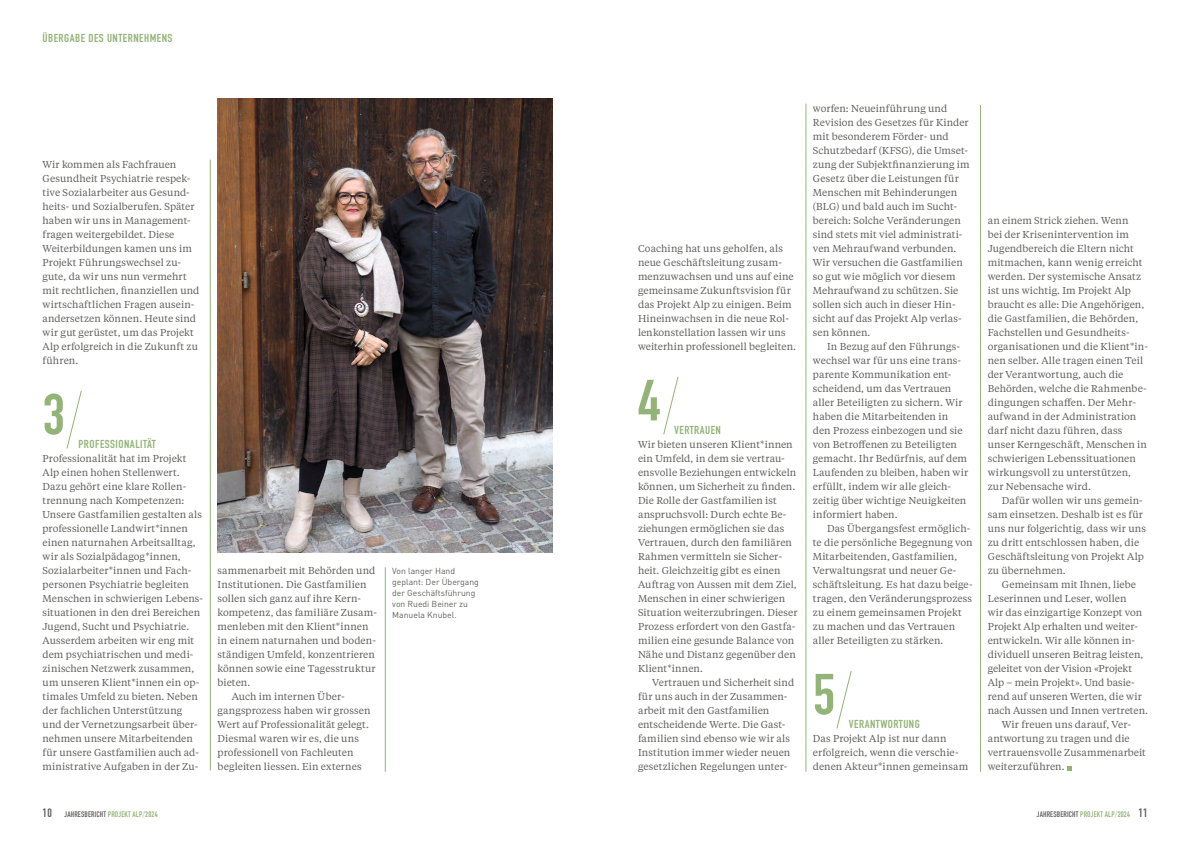
<style>
.page{position:relative;width:1191px;height:842px;background:#fff}
.page>*{position:absolute;margin:0;border:0;box-sizing:border-box;transform-origin:0 0}
.t1{font:700 57px "DIN Condensed";color:#93b378;scale:1.05 1}
.t2{font:700 11.4px "DIN Condensed";letter-spacing:.04em;color:#93b378;scale:1.05 1}
.t3{font:10px/14px "Tiempos Text";letter-spacing:.005em;color:#61625f}
.t4{font:8.6px/11px "DIN";color:#61625f}
.t5{font:700 8px "DIN Condensed";letter-spacing:.02em;color:#93b378}
.s1{font-size:12px;color:#61625f}
.s2{color:#61625f}
.s3{font-family:"DIN";font-weight:300}
</style>
<div class="page">
<img style="left:218px;top:98px;width:335px;height:455px">
<hr style="left:210px;top:160px;width:1px;height:610px;background:#93b378">
<svg style="left:1067px;top:766px;width:4px;height:4px"></svg>
<hr style="left:385px;top:567px;width:1px;height:205px;background:#93b378">
<hr style="left:805px;top:104px;width:1px;height:668px;background:#93b378">
<hr style="left:980px;top:105px;width:1px;height:667px;background:#93b378">
<svg style="left:67px;top:390px;width:15px;height:59px"></svg>
<svg style="left:663px;top:376px;width:15px;height:59px"></svg>
<svg style="left:836px;top:671px;width:15px;height:58px"></svg>
<p class="t2" style="left:43px;top:31px;width:125px">ÜBERGABE DES UNTERNEHMENS</p>
<p class="t3" style="left:43px;top:157px;width:158px">Wir kommen als Fachfrauen<br>Gesundheit Psychiatrie respek&shy;tive Sozialarbeiter aus Gesund&shy;heits- und Sozialberufen. Später haben wir uns in Management&shy;fragen weitergebildet. Diese<br>Weiterbildungen kamen uns im<br>Projekt Führungswechsel zu&shy;gute, da wir uns nun vermehrt mit rechtlichen, finanziellen und wirtschaftlichen Fragen ausein&shy;andersetzen können. Heute sind wir gut gerüstet, um das Projekt<br>Alp erfolgreich in die Zukunft zu führen.</p>
<h1 class="t1" style="left:43px;top:376px;width:23px">3</h1>
<p class="t2" style="left:79px;top:437px;width:75px">PROFESSIONALITÄT</p>
<p class="t3" style="left:43px;top:451px;width:162px">Professionalität hat im Projekt<br>Alp einen hohen Stellenwert.<br>Dazu gehört eine klare Rollen&shy;trennung nach Kompetenzen:<br>Unsere Gastfamilien gestalten als professionelle Landwirt*innen einen naturnahen Arbeitsalltag, wir als Sozialpädagog*innen,<br>Sozialarbeiter*innen und Fach&shy;personen Psychiatrie begleiten<br>Menschen in schwierigen Lebens&shy;situationen in den drei Bereichen<br>Jugend, Sucht und Psychiatrie.<br>Ausserdem arbeiten wir eng mit dem psychiatrischen und medi&shy;zinischen Netzwerk zusammen, um unseren Klient*innen ein op&shy;timales Umfeld zu bieten. Neben der fachlichen Unterstützung und der Vernetzungsarbeit über&shy;nehmen unsere Mitarbeitenden für unsere Gastfamilien auch ad&shy;ministrative Aufgaben in der Zu-</p>
<p class="t3" style="left:218px;top:563px;width:159px">sammenarbeit mit Behörden und</p>
<p class="t3" style="left:218px;top:577px;width:150px">Institutionen. Die Gastfamilien</p>
<p class="t3" style="left:218px;top:591px;width:145px">sollen sich ganz auf ihre Kern-</p>
<p class="t3" style="left:218px;top:605px;width:161px">kompetenz, das familiäre Zusam-</p>
<p class="t3" style="left:218px;top:619px;width:152px">menleben mit den Klient*innen</p>
<p class="t3" style="left:218px;top:633px;width:160px">in einem naturnahen und boden-</p>
<p class="t3" style="left:218px;top:647px;width:159px">ständigen Umfeld, konzentrieren</p>
<p class="t3" style="left:218px;top:661px;width:159px">können sowie eine Tagesstruktur</p>
<p class="t3" style="left:218px;top:675px;width:34px">bieten.</p>
<p class="t3" style="left:232px;top:689px;width:114px">Auch im internen Über-</p>
<p class="t3" style="left:218px;top:703px;width:154px">gangsprozess haben wir grossen</p>
<p class="t3" style="left:218px;top:717px;width:153px">Wert auf Professionalität gelegt.</p>
<p class="t3" style="left:218px;top:731px;width:143px">Diesmal waren wir es, die uns</p>
<p class="t3" style="left:218px;top:745px;width:137px">professionell von Fachleuten</p>
<p class="t3" style="left:218px;top:759px;width:145px">begleiten liessen. Ein externes</p>
<p class="t4" style="left:392px;top:565px;width:88px">Von langer Hand geplant: Der Übergang der Geschäftsführung von Ruedi Beiner zu<br>Manuela Knubel.</p>
<p class="t3" style="left:638px;top:241px;width:159px">Coaching hat uns geholfen, als neue Geschäftsleitung zusam&shy;menzuwachsen und uns auf eine gemeinsame Zukunftsvision für das Projekt Alp zu einigen. Beim<br>Hineinwachsen in die neue Rol&shy;lenkonstellation lassen wir uns weiterhin professionell begleiten.</p>
<h1 class="t1" style="left:638px;top:362px;width:23px">4</h1>
<p class="t2" style="left:674px;top:423px;width:46px">VERTRAUEN</p>
<p class="t3" style="left:638px;top:437px;width:161px">Wir bieten unseren Klient*innen ein Umfeld, in dem sie vertrau&shy;ensvolle Beziehungen entwickeln können, um Sicherheit zu finden.<br>Die Rolle der Gastfamilien ist anspruchsvoll: Durch echte Be&shy;ziehungen ermöglichen sie das<br>Vertrauen, durch den familiären<br>Rahmen vermitteln sie Sicher&shy;heit. Gleichzeitig gibt es einen<br>Auftrag von Aussen mit dem Ziel,<br>Menschen in einer schwierigen<br>Situation weiterzubringen. Dieser<br>Prozess erfordert von den Gastfa&shy;milien eine gesunde Balance von<br>Nähe und Distanz gegenüber den<br>Klient*innen.</p>
<p class="t3" style="left:638px;top:675px;width:158px;text-indent:14px">Vertrauen und Sicherheit sind für uns auch in der Zusammen&shy;arbeit mit den Gastfamilien entscheidende Werte. Die Gast&shy;familien sind ebenso wie wir als<br>Institution immer wieder neuen gesetzlichen Regelungen unter-</p>
<p class="t3" style="left:813px;top:101px;width:158px">worfen: Neueinführung und<br>Revision des Gesetzes für Kinder mit besonderem Förder- und<br>Schutzbedarf (KFSG), die Umset&shy;zung der Subjektfinanzierung im<br>Gesetz über die Leistungen für<br>Menschen mit Behinderungen (BLG) und bald auch im Sucht&shy;bereich: Solche Veränderungen sind stets mit viel administrati&shy;ven Mehraufwand verbunden.<br>Wir versuchen die Gastfamilien so gut wie möglich vor diesem<br>Mehraufwand zu schützen. Sie sollen sich auch in dieser Hin&shy;sicht auf das Projekt Alp verlas&shy;sen können.</p>
<p class="t3" style="left:813px;top:339px;width:157px;text-indent:14px">In Bezug auf den Führungs&shy;wechsel war für uns eine trans&shy;parente Kommunikation ent&shy;scheidend, um das Vertrauen aller Beteiligten zu sichern. Wir haben die Mitarbeitenden in den Prozess einbezogen und sie von Betroffenen zu Beteiligten gemacht. Ihr Bedürfnis, auf dem<br>Laufenden zu bleiben, haben wir erfüllt, indem wir alle gleich&shy;zeitig über wichtige Neuigkeiten informiert haben.</p>
<p class="t3" style="left:813px;top:521px;width:161px;text-indent:14px">Das Übergangsfest ermöglich&shy;te die persönliche Begegnung von<br>Mitarbeitenden, Gastfamilien,<br>Verwaltungsrat und neuer Ge&shy;schäftsleitung. Es hat dazu beige&shy;tragen, den Veränderungsprozess zu einem gemeinsamen Projekt zu machen und das Vertrauen aller Beteiligten zu stärken.</p>
<h1 class="t1" style="left:813px;top:656px;width:23px">5</h1>
<p class="t2" style="left:849px;top:717px;width:69px">VERANTWORTUNG</p>
<p class="t3" style="left:813px;top:731px;width:157px">Das Projekt Alp ist nur dann erfolgreich, wenn die verschie&shy;denen Akteur*innen gemeinsam</p>
<p class="t3" style="left:987px;top:213px;width:162px">an einem Strick ziehen. Wenn<br>bei der Krisenintervention im<br>Jugendbereich die Eltern nicht mitmachen, kann wenig erreicht werden. Der systemische Ansatz ist uns wichtig. Im Projekt Alp braucht es alle: Die Angehörigen, die Gastfamilien, die Behörden,<br>Fachstellen und Gesundheits&shy;organisationen und die Klient*in&shy;nen selber. Alle tragen einen Teil der Verantwortung, auch die<br>Behörden, welche die Rahmenbe&shy;dingungen schaffen. Der Mehr&shy;aufwand in der Administration darf nicht dazu führen, dass unser Kerngeschäft, Menschen in schwierigen Lebenssituationen wirkungsvoll zu unterstützen, zur Nebensache wird.</p>
<p class="t3" style="left:987px;top:493px;width:160px;text-indent:14px">Dafür wollen wir uns gemein&shy;sam einsetzen. Deshalb ist es für uns nur folgerichtig, dass wir uns zu dritt entschlossen haben, die<br>Geschäftsleitung von Projekt Alp zu übernehmen.</p>
<p class="t3" style="left:1002px;top:577px;width:136px">Gemeinsam mit Ihnen, liebe</p>
<p class="t3" style="left:987px;top:591px;width:140px">Leserinnen und Leser, wollen</p>
<p class="t3" style="left:987px;top:605px;width:156px">wir das einzigartige Konzept von</p>
<p class="t3" style="left:987px;top:619px;width:152px">Projekt Alp erhalten und weiter-</p>
<p class="t3" style="left:987px;top:633px;width:149px">entwickeln. Wir alle können in-</p>
<p class="t3" style="left:987px;top:647px;width:157px">dividuell unseren Beitrag leisten,</p>
<p class="t3" style="left:987px;top:661px;width:146px">geleitet von der Vision «Projekt</p>
<p class="t3" style="left:987px;top:675px;width:149px">Alp – mein Projekt». Und basie-</p>
<p class="t3" style="left:987px;top:689px;width:156px">rend auf unseren Werten, die wir</p>
<p class="t3" style="left:987px;top:703px;width:162px">nach Aussen und Innen vertreten.</p>
<p class="t3" style="left:1002px;top:717px;width:131px">Wir freuen uns darauf, Ver-</p>
<p class="t3" style="left:987px;top:731px;width:143px">antwortung zu tragen und die</p>
<p class="t3" style="left:987px;top:745px;width:160px">vertrauensvolle Zusammenarbeit</p>
<p class="t3" style="left:987px;top:759px;width:78px">weiterzuführen.</p>
<p class="t5" style="left:43px;top:808px;width:117px"><span class="s1">10</span> <span class="s2">JAHRESBERICHT</span> PROJEKT ALP<span class="s3">/</span>2024</p>
<p class="t5" style="left:1037px;top:808px;width:112px"><span class="s2">JAHRESBERICHT</span> PROJEKT ALP<span class="s3">/</span>2024 <span class="s1">11</span></p>
</div>
